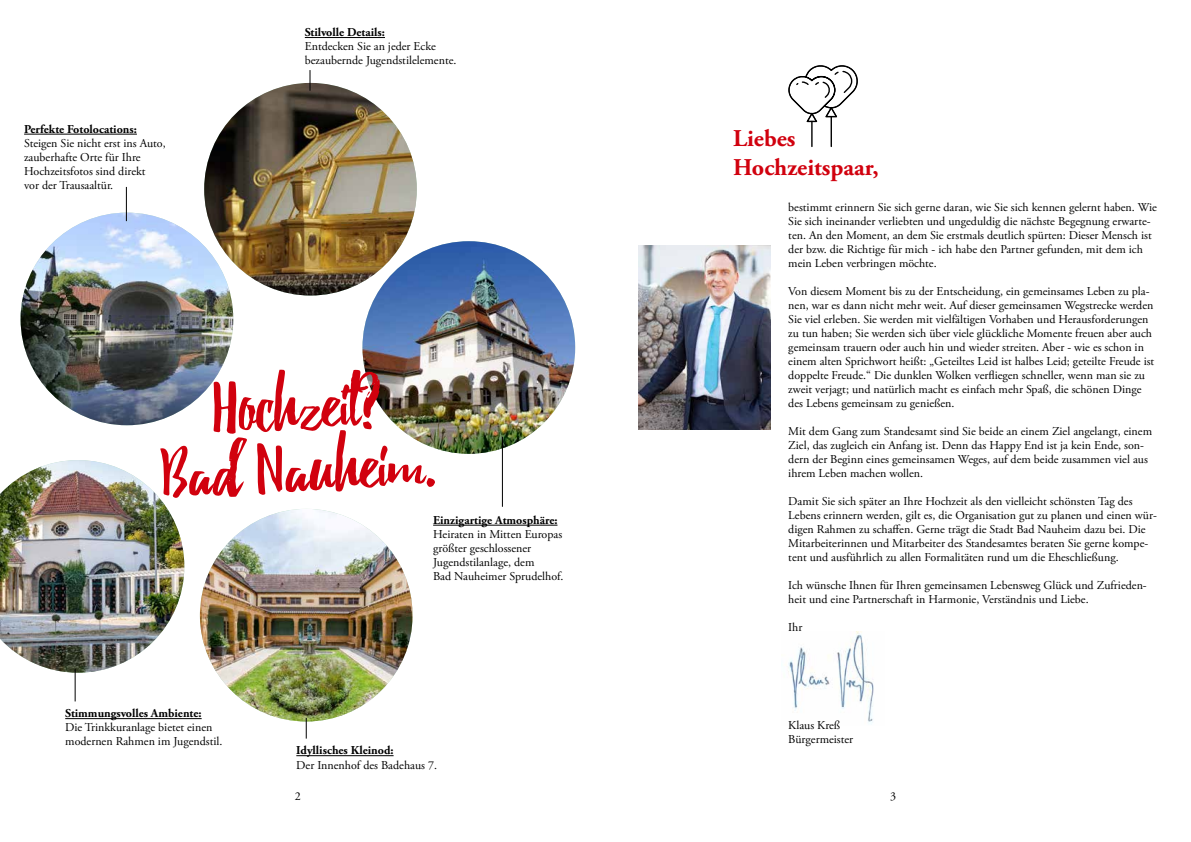
<style>
.page{position:relative;width:1191px;height:842px;background:#fff}
.page>*{position:absolute;margin:0;border:0;box-sizing:border-box;transform-origin:0 0}
.t1{font:70.8px/62.5px "Debby";color:#d1010e;text-align:center}
.t2{font:700 24px/28.8px "Adobe Garamond Pro";color:#d1010e}
.t3{font:12px/14px "Adobe Garamond Pro";color:#000}
.t4{font:700 12px "Adobe Garamond Pro";color:#000}
</style>
<div class="page">
<img style="left:788px;top:632px;width:86px;height:92px">
<img style="left:204px;top:83px;width:213px;height:213px;border-radius:106px">
<img style="left:21px;top:213px;width:212px;height:212px;border-radius:106px">
<img style="left:362px;top:241px;width:213px;height:213px;border-radius:106px">
<hr style="left:296px;top:755px;width:97px;height:1px;background:#000">
<hr style="left:433px;top:525px;width:124px;height:1px;background:#000">
<hr style="left:24px;top:134px;width:113px;height:1px;background:#000">
<hr style="left:305px;top:37px;width:80px;height:1px;background:#000">
<img style="left:638px;top:245px;width:133px;height:184px">
<img style="left:200px;top:509px;width:212px;height:212px;border-radius:106px">
<img style="left:0;top:460px;width:184px;height:213px">
<svg style="left:306px;top:718px;width:1px;height:21px"></svg>
<hr style="left:75px;top:669px;width:1px;height:32px;background:#000">
<hr style="left:502px;top:437px;width:1px;height:70px;background:#000">
<hr style="left:126px;top:187px;width:1px;height:34px;background:#000">
<svg style="left:309px;top:70px;width:1px;height:21px"></svg>
<svg style="left:788px;top:65px;width:70px;height:81px"></svg>
<hr style="left:830px;top:117px;width:2px;height:29px;background:#000">
<hr style="left:65px;top:718px;width:137px;height:1px;background:#000">
<p class="t4" style="left:24px;top:122px;width:114px">Perfekte Fotolocations:</p>
<p class="t3" style="left:24px;top:137px;width:143px">Steigen Sie nicht erst ins Auto, zauberhafte Orte für Ihre<br>Hochzeitsfotos sind direkt<br>vor der Trausaaltür.</p>
<p class="t4" style="left:305px;top:26px;width:82px">Stilvolle Details:</p>
<p class="t3" style="left:305px;top:40px;width:153px">Entdecken Sie an jeder Ecke bezaubernde Jugendstilelemente.</p>
<h1 class="t1" style="left:158px;top:383px;width:277px;rotate:-2deg">Hochzeit?<br>Bad Nauheim.</h1>
<p class="t4" style="left:65px;top:707px;width:138px">Stimmungsvolles Ambiente:</p>
<p class="t3" style="left:65px;top:721px;width:159px">Die Trinkkuranlage bietet einen modernen Rahmen im Jugendstil.</p>
<p class="t4" style="left:433px;top:513px;width:126px">Einzigartige Atmosphäre:</p>
<p class="t3" style="left:433px;top:528px;width:132px">Heiraten in Mitten Europas größter geschlossener<br>Jugendstilanlage, dem<br>Bad Nauheimer Sprudelhof.</p>
<p class="t4" style="left:296px;top:744px;width:99px">Idyllisches Kleinod:</p>
<p class="t3" style="left:296px;top:758px;width:142px">Der Innenhof des Badehaus 7.</p>
<h2 class="t2" style="left:733px;top:125px;width:147px">Liebes<br>Hochzeitspaar,</h2>
<p class="t3" style="left:788px;top:201px;width:370px">bestimmt erinnern Sie sich gerne daran, wie Sie sich kennen gelernt haben. Wie Sie sich ineinander verliebten und ungeduldig die nächste Begegnung erwarte&shy;ten. An den Moment, an dem Sie erstmals deutlich spürten: Dieser Mensch ist der bzw. die Richtige für mich - ich habe den Partner gefunden, mit dem ich mein Leben verbringen möchte.</p>
<p class="t3" style="left:788px;top:285px;width:367px">Von diesem Moment bis zu der Entscheidung, ein gemeinsames Leben zu pla&shy;nen, war es dann nicht mehr weit. Auf dieser gemeinsamen Wegstrecke werden Sie viel erleben. Sie werden mit vielfältigen Vorhaben und Herausforderungen zu tun haben; Sie werden sich über viele glückliche Momente freuen aber auch gemeinsam trauern oder auch hin und wieder streiten. Aber - wie es schon in einem alten Sprichwort heißt: „Geteiltes Leid ist halbes Leid; geteilte Freude ist doppelte Freude.“ Die dunklen Wolken verfliegen schneller, wenn man sie zu zweit verjagt; und natürlich macht es einfach mehr Spaß, die schönen Dinge des Lebens gemeinsam zu genießen.</p>
<p class="t3" style="left:788px;top:425px;width:365px">Mit dem Gang zum Standesamt sind Sie beide an einem Ziel angelangt, einem Ziel, das zugleich ein Anfang ist. Denn das Happy End ist ja kein Ende, son&shy;dern der Beginn eines gemeinsamen Weges, auf dem beide zusammen viel aus ihrem Leben machen wollen.</p>
<p class="t3" style="left:788px;top:495px;width:370px">Damit Sie sich später an Ihre Hochzeit als den vielleicht schönsten Tag des Lebens erinnern werden, gilt es, die Organisation gut zu planen und einen wür&shy;digen Rahmen zu schaffen. Gerne trägt die Stadt Bad Nauheim dazu bei. Die Mitarbeiterinnen und Mitarbeiter des Standesamtes beraten Sie gerne kompe&shy;tent und ausführlich zu allen Formalitäten rund um die Eheschließung.</p>
<p class="t3" style="left:788px;top:579px;width:360px">Ich wünsche Ihnen für Ihren gemeinsamen Lebensweg Glück und Zufrieden&shy;heit und eine Partnerschaft in Harmonie, Verständnis und Liebe.</p>
<p class="t3" style="left:788px;top:621px;width:16px">Ihr</p>
<p class="t3" style="left:788px;top:719px;width:66px">Klaus Kreß<br>Bürgermeister</p>
<p class="t3" style="left:295px;top:789px;width:7px">2</p>
<p class="t3" style="left:890px;top:789px;width:7px">3</p>
</div>
